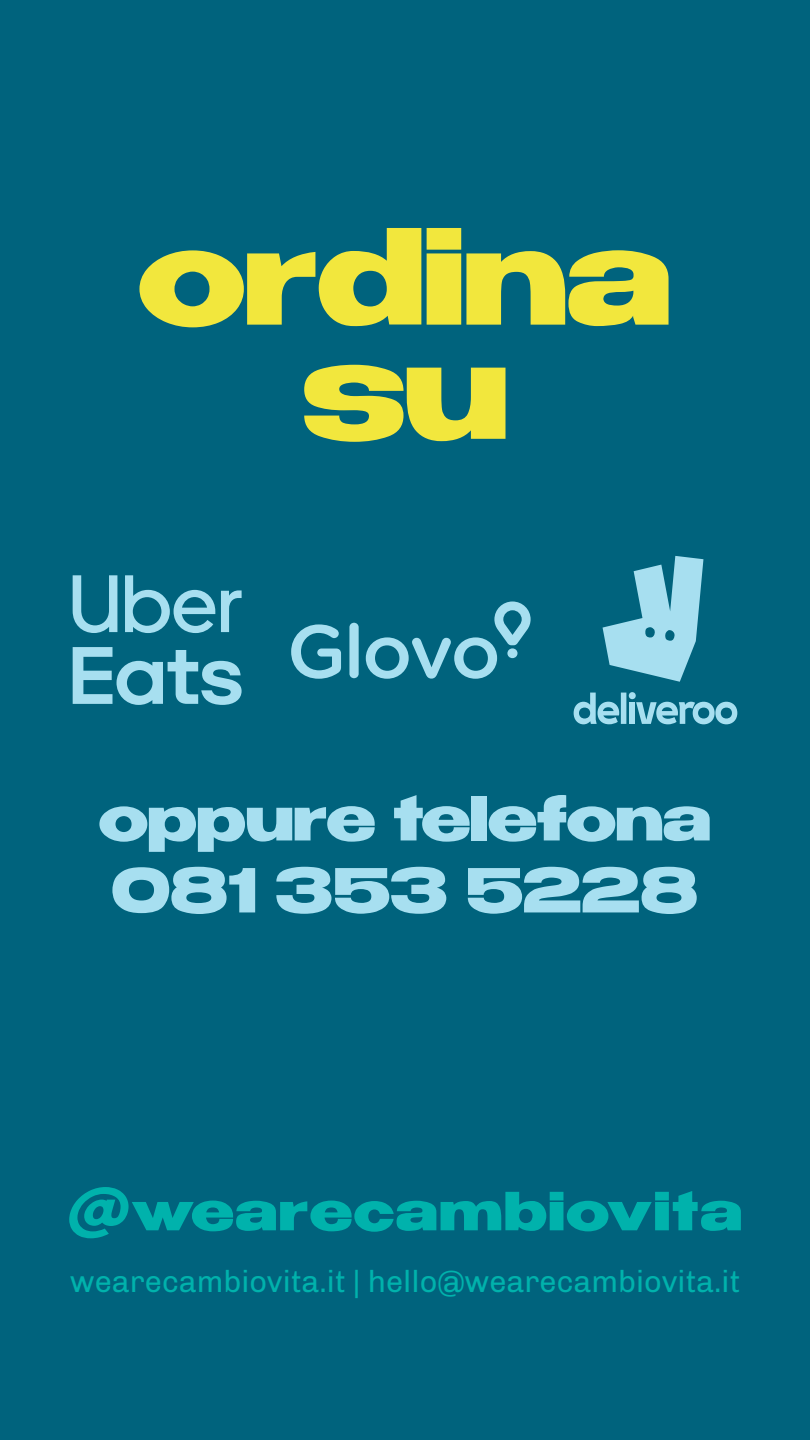
<style>
.page{position:relative;width:810px;height:1440px;background:#00637d}
.page>*{position:absolute;margin:0;border:0;box-sizing:border-box;transform-origin:0 0}
.t1{font:800 130.65px/114.1px "Benzin";color:#f2e73d;text-align:center}
.t2{font:800 60px/72px "Benzin";color:#a7dff0}
.t3{font:800 52.05px "Benzin";letter-spacing:.04em;color:#00b2ac}
.t4{font:30.75px "Chivo";color:#00b2ac}
</style>
<div class="page">
<svg style="left:291px;top:601px;width:240px;height:78px"></svg>
<svg style="left:73px;top:575px;width:169px;height:58px"></svg>
<svg style="left:73px;top:647px;width:169px;height:58px"></svg>
<svg style="left:603px;top:556px;width:100px;height:126px"></svg>
<svg style="left:636px;top:702px;width:101px;height:22px"></svg>
<div style="left:629px;top:692px;width:7px;height:7px;background:#a7dff0;border-radius:50%"></div>
<div style="left:629px;top:702px;width:6px;height:22px;background:#a7dff0"></div>
<svg style="left:574px;top:693px;width:52px;height:31px"></svg>
<h1 class="t1" style="left:139px;top:214px;width:534px">ordina su</h1>
<h2 class="t2" style="left:99px;top:780px;width:613px">oppure telefona<br>081 353 5228</h2>
<h3 class="t3" style="left:68px;top:1173px;width:675px">@wearecambiovita</h3>
<p class="t4" style="left:70px;top:1258px;width:672px">wearecambiovita.it | hello@wearecambiovita.it</p>
</div>
